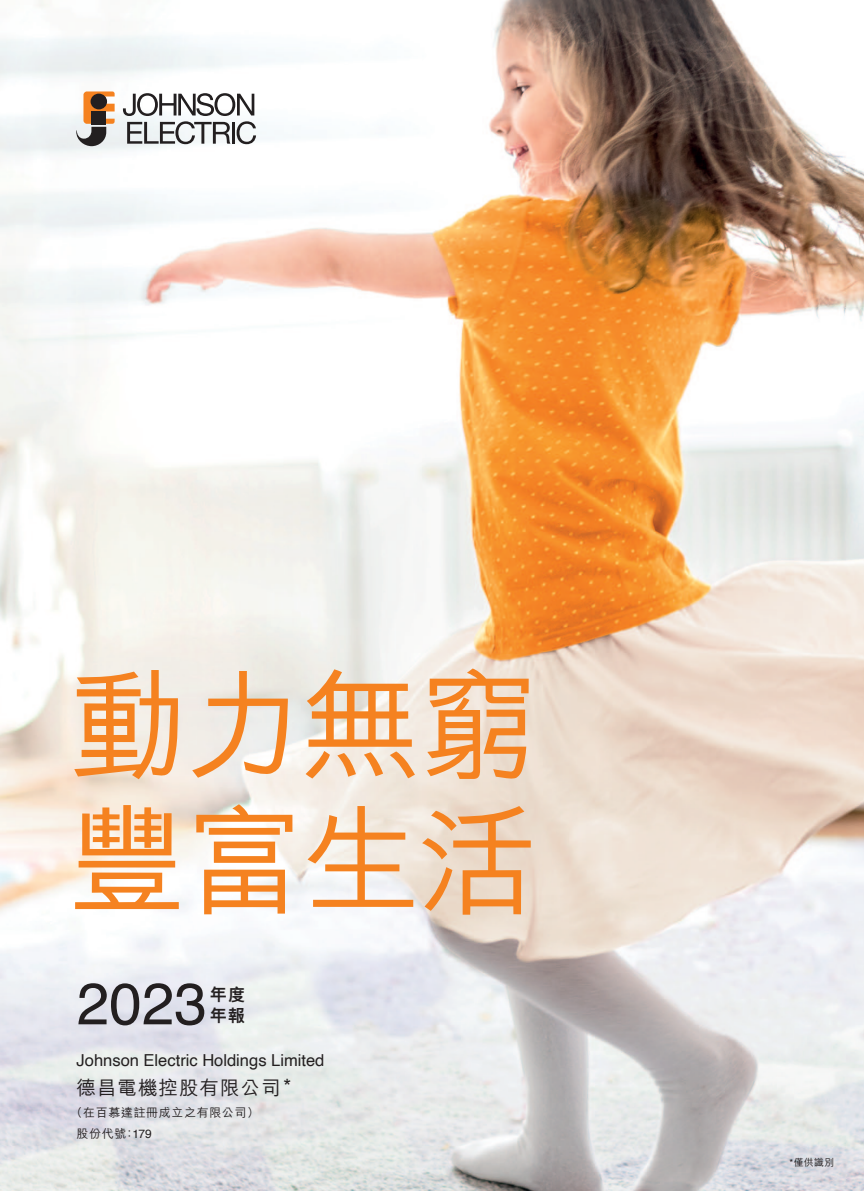
<style>
.page{position:relative;width:864px;height:1191px;background:#fff}
.page>*{position:absolute;margin:0;border:0;box-sizing:border-box;transform-origin:0 0}
.t1{font:500 120px/135px "M Hei HK";letter-spacing:-.03em;color:#f58220}
.t2{font:58.5px "Helvetica";color:#231f20}
.t3{font:500 19.5px "M Hei HK";letter-spacing:.05em;color:#231f20}
.t4{font:800 17.25px "M Hei HK";color:#231f20}
.t5{font:16.5px "Helvetica";color:#231f20}
.t6{font:500 12px/21px "M Hei HK";letter-spacing:.05em;color:#231f20}
.t7{font:500 9.75px "M Hei HK";color:#231f20}
.s1{font-family:"Helvetica";font-weight:400}
</style>
<div class="page">
<img style="left:0;top:0;width:863px;height:1191px">
<svg style="left:76px;top:91px;width:39px;height:55px"></svg>
<svg style="left:123px;top:93px;width:133px;height:51px"></svg>
<div style="left:90px;top:94px;width:17px;height:15px;background:#231f20;border-radius:50%"></div>
<div style="left:91px;top:111px;width:15px;height:14px;background:#231f20"></div>
<p class="t1" style="left:68px;top:649px;width:471px">動力無窮豐富生活</p>
<p class="t2" style="left:77px;top:958px;width:132px">2023</p>
<p class="t4" style="left:210px;top:986px;width:37px">年度</p>
<p class="t4" style="left:210px;top:1007px;width:37px">年報</p>
<p class="t5" style="left:77px;top:1047px;width:249px">Johnson Electric Holdings Limited</p>
<p class="t3" style="left:77px;top:1073px;width:216px">德昌電機控股有限公司*</p>
<p class="t6" style="left:77px;top:1101px;width:184px;text-indent:-6px">（在百慕達註冊成立之有限公司）股份代號：<span class="s1">179</span></p>
<p class="t7" style="left:789px;top:1154px;width:46px"><span class="s1">*</span>僅供識別</p>
</div>
